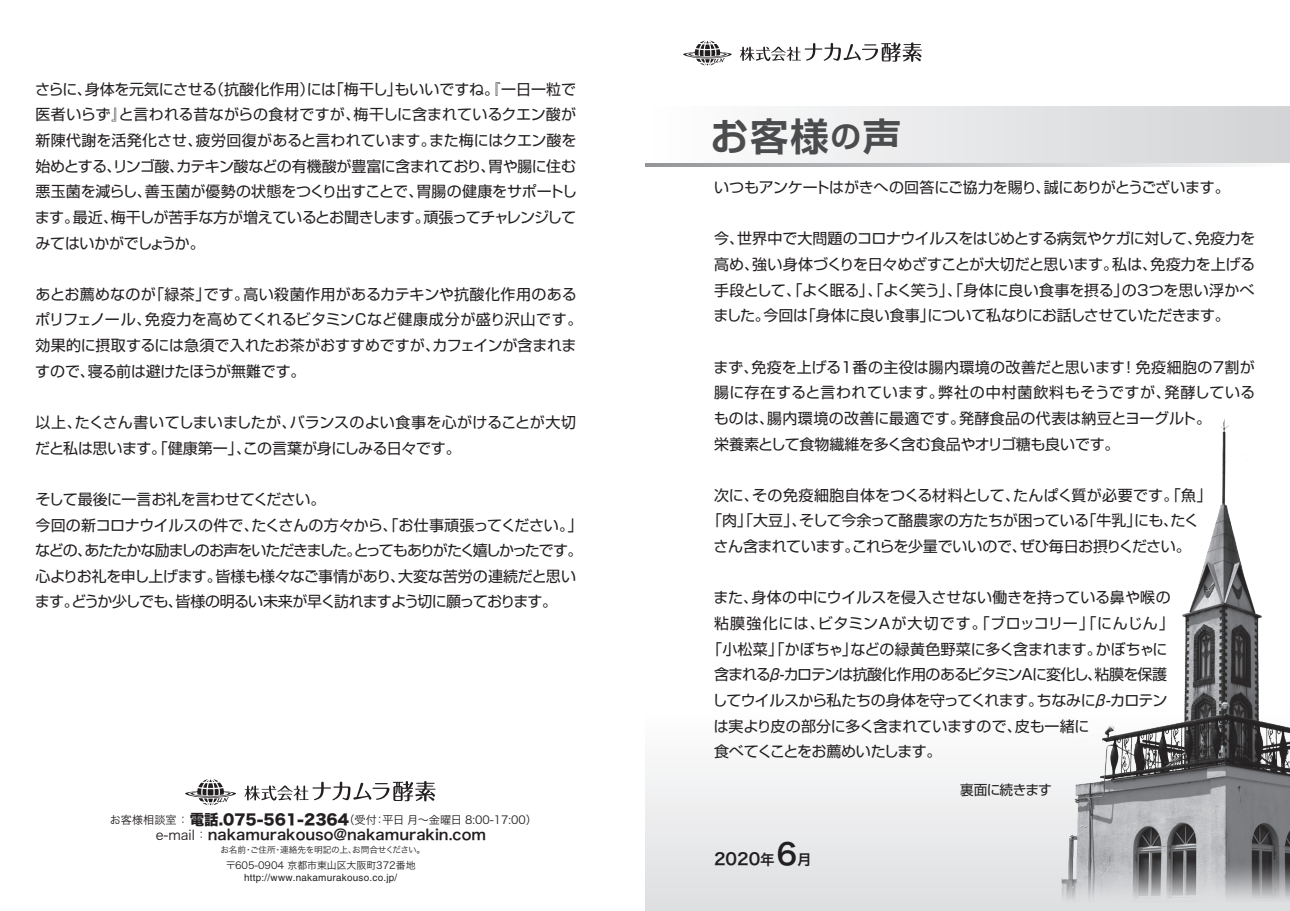
<style>
.page{position:relative;width:1290px;height:911px;background:#fff}
.page>*{position:absolute;margin:0;border:0;box-sizing:border-box;transform-origin:0 0}
.t1{font:700 38.25px "Shin Go Pro De";color:#4b4c4d}
.t2{font:16.25px "Hira Kaku Pro W6";color:#231f20}
.t3{font:15px/25.6px "Shin Go Pro";letter-spacing:-.015em;color:#231f20;text-align:justify}
.t4{font:15px/25.6px "Shin Go Pro";letter-spacing:-.045em;color:#231f20}
.t5{font:15px/25.6px "Shin Go Pro";letter-spacing:.015em;color:#231f20}
.t6{font:15px "Shin Go Pro";letter-spacing:-.06em;color:#231f20}
.t7{font:15px "Shin Go Pro";letter-spacing:-.04em;color:#231f20}
.t8{font:15px "Shin Go Pro";letter-spacing:.045em;color:#231f20}
.t9{font:14.5px "Hira Kaku Pro W6";color:#231f20}
.t10{font:13.75px "Shin Go Pro";letter-spacing:-.055em;color:#231f20}
.t11{font:11.12px "Hira Kaku Pro W3";color:#231f20}
.t12{font:9.88px "Helvetica LT Std";letter-spacing:.025em;color:#231f20}
.t13{font:9.88px "Hira Kaku Pro W3";color:#231f20}
.t14{font:8.62px "Hira Kaku Pro W3";letter-spacing:-.03em;color:#231f20}
.s1{font-family:"Hira Kaku Std W8";font-size:14.5px}
.s2{font-family:"Hira Kaku Pro W3";font-size:13.38px}
.s3{font-family:"Hira Kaku Pro W3";font-size:11.12px}
.s4{font-size:30.62px}
.s5{font-size:14.62px}
.s6{font-size:29.25px}
</style>
<div class="page">
<svg style="left:185px;top:779px;width:51px;height:26px"></svg>
<svg style="left:244px;top:781px;width:191px;height:20px"></svg>
<div style="left:645px;top:707px;width:645px;height:204px;background:linear-gradient(to bottom,#fff,#dddee1)"></div>
<svg style="left:645px;top:163px;width:590px;height:4px;background:#c2c3c6"></svg>
<div style="left:645px;top:106px;width:645px;height:57px;background:linear-gradient(to right,#fefefe,#d1d3d5)"></div>
<svg style="left:683px;top:41px;width:49px;height:25px"></svg>
<svg style="left:740px;top:42px;width:182px;height:20px"></svg>
<img style="left:1050px;top:419px;width:240px;height:492px">
<p class="t3" style="left:35px;top:74px;width:543px">さらに、身体を元気にさせる（抗酸化作用）には「梅干し」もいいですね。『一日一粒で医者いらず』と言われる昔ながらの食材ですが、梅干しに含まれているクエン酸が新陳代謝を活発化させ、疲労回復があると言われています。また梅にはクエン酸を始めとする、リンゴ酸、カテキン酸などの有機酸が豊富に含まれており、胃や腸に住む悪玉菌を減らし、善玉菌が優勢の状態をつくり出すことで、胃腸の健康をサポートします。最近、梅干しが苦手な方が増えているとお聞きします。頑張ってチャレンジしてみてはいかがでしょうか。</p>
<p class="t3" style="left:35px;top:279px;width:549px;text-align:left">あとお薦めなのが「緑茶」です。高い殺菌作用があるカテキンや抗酸化作用のあるポリフェノール、免疫力を高めてくれるビタミンCなど健康成分が盛り沢山です。効果的に摂取するには急須で入れたお茶がおすすめですが、カフェインが含まれますので、寝る前は避けたほうが無難です。</p>
<p class="t3" style="left:35px;top:407px;width:542px">以上、たくさん書いてしまいましたが、バランスのよい食事を心がけることが大切だと私は思います。「健康第一」、この言葉が身にしみる日々です。</p>
<p class="t4" style="left:35px;top:484px;width:549px">そして最後に一言お礼を言わせてください。<br>今回の新コロナウイルスの件で、たくさんの方々から、「お仕事頑張ってください。」などの、あたたかな励ましのお声をいただきました。とってもありがたく嬉しかったです。心よりお礼を申し上げます。皆様も様々なご事情があり、大変な苦労の連続だと思います。どうか少しでも、皆様の明るい未来が早く訪れますよう切に願っております。</p>
<p class="t11" style="left:110px;top:809px;width:428px">お客様相談室 ： <span class="s1">電話.075-561-2364</span>（受付：平日 月～金曜日 8:00-17:00）</p>
<p class="t9" style="left:156px;top:821px;width:332px"><span class="s2">e-mail</span> <span class="s3">：</span> nakamurakouso@nakamurakin.com</p>
<p class="t14" style="left:220px;top:841px;width:206px">お名前・ご住所・連絡先を明記の上、お問合せください。</p>
<p class="t13" style="left:226px;top:856px;width:191px">〒605-0904 京都市東山区大阪町372番地</p>
<p class="t12" style="left:244px;top:871px;width:155px">http://www.nakamurakouso.co.jp/</p>
<h1 class="t1" style="left:710px;top:105px;width:193px">お客様<span class="s4">の</span>声</h1>
<p class="t3" style="left:714px;top:173px;width:517px">いつもアンケートはがきへの回答にご協力を賜り、誠にありがとうございます。</p>
<p class="t3" style="left:713px;top:224px;width:543px">今、世界中で大問題のコロナウイルスをはじめとする病気やケガに対して、免疫力を高め、強い身体づくりを日々めざすことが大切だと思います。私は、免疫力を上げる手段として、「よく眠る」、「よく笑う」、「身体に良い食事を摂る」の3つを思い浮かべました。今回は「身体に良い食事」について私なりにお話しさせていただきます。</p>
<p class="t5" style="left:713px;top:352px;width:543px">まず、免疫を上げる1番の主役は腸内環境の改善だと思います！免疫細胞の7割が腸に存在すると言われています。弊社の中村菌飲料もそうですが、発酵しているものは、腸内環境の改善に最適です。発酵食品の代表は納豆とヨーグルト。<br>栄養素として食物繊維を多く含む食品やオリゴ糖も良いです。</p>
<p class="t5" style="left:714px;top:480px;width:499px">次に、その免疫細胞自体をつくる材料として、たんぱく質が必要です。「魚」</p>
<p class="t3" style="left:707px;top:506px;width:494px">「肉」「大豆」、そして今余って酪農家の方たちが困っている「牛乳」にも、たく</p>
<p class="t3" style="left:713px;top:532px;width:479px">さん含まれています。これらを少量でいいので、ぜひ毎日お摂りください。</p>
<p class="t3" style="left:713px;top:583px;width:459px">また、身体の中にウイルスを侵入させない働きを持っている鼻や喉の</p>
<p class="t8" style="left:714px;top:611px;width:461px">粘膜強化には、ビタミンAが大切です。「ブロッコリー」「にんじん」</p>
<p class="t3" style="left:707px;top:634px;width:462px">「小松菜」「かぼちゃ」などの緑黄色野菜に多く含まれます。かぼちゃに</p>
<p class="t6" style="left:714px;top:662px;width:455px">含まれるβ-カロテンは抗酸化作用のあるビタミンAに変化し、粘膜を保護</p>
<p class="t7" style="left:712px;top:688px;width:456px">してウイルスから私たちの身体を守ってくれます。ちなみにβ-カロテン</p>
<p class="t3" style="left:714px;top:711px;width:377px">は実より皮の部分に多く含まれていますので、皮も一緒に</p>
<p class="t4" style="left:714px;top:737px;width:229px">食べてくことをお薦めいたします。</p>
<p class="t2" style="left:714px;top:844px;width:99px">2020<span class="s5">年</span><span class="s6">6</span><span class="s5">月</span></p>
<p class="t10" style="left:960px;top:778px;width:93px">裏面に続きます</p>
</div>
